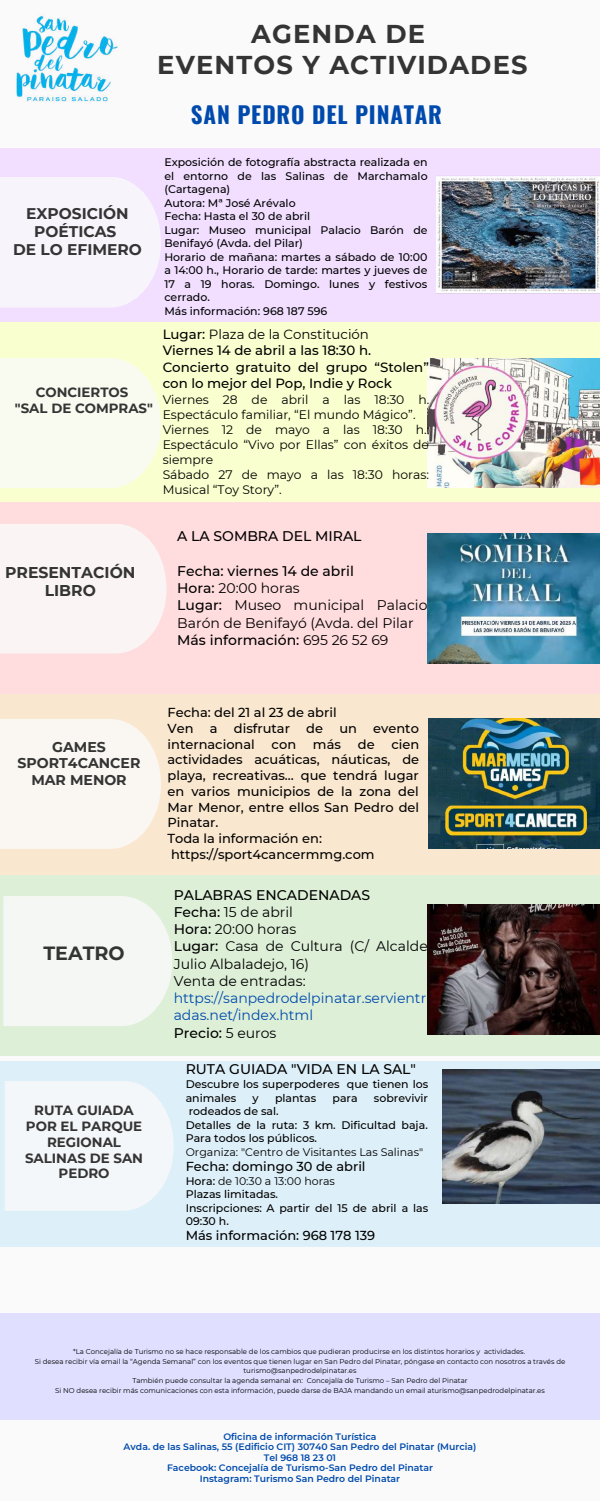
<style>
.page{position:relative;width:600px;height:1501px;background:#fff}
.page>*{position:absolute;margin:0;border:0;box-sizing:border-box;transform-origin:0 0}
.t1{font:700 25.7px/30.8px "Montserrat";letter-spacing:.045em;color:#343434;text-align:center}
.t2{font:700 23px "Oswald";letter-spacing:.035em;color:#004aad}
.t3{font:700 19.1px "Montserrat";color:#343434}
.t4{font:700 15.6px/18px "Montserrat";color:#343434;text-align:center}
.t5{font:700 15.4px/18px "Montserrat";color:#343434;text-align:center}
.t6{font:700 14.1px/16.5px "Montserrat";color:#343434;text-align:center}
.t7{font:14px/17.2px "Montserrat";color:#000}
.t8{font:14px/17.2px "Montserrat";color:#004aad}
.t9{font:500 14px "Montserrat";color:#000}
.t10{font:700 13.4px/15.8px "Montserrat";color:#343434;text-align:center}
.t11{font:500 13.3px/16.5px "Montserrat";color:#000}
.t12{font:700 13.3px/15.8px "Montserrat";color:#343434;text-align:center}
.t13{font:500 13px/15.8px "Montserrat";color:#000}
.t14{font:12.3px/15px "Montserrat";color:#000}
.t15{font:500 11px/13.5px "Montserrat";color:#000}
.t16{font:11px "Montserrat";color:#000}
.t17{font:600 9.3px/10.5px "Montserrat";color:#004aad;text-align:center}
.t18{font:7px/9.8px "Montserrat";color:#000;text-align:center}
.s1{font-weight:400}
.s2{font-weight:500}
.s3{font-weight:500;color:#000}
.s4{color:#000}
</style>
<div class="page">
<div style="left:0;top:0;width:600px;height:1500px;background:#fafafa"></div>
<div style="left:0;top:321px;width:600px;height:180px;background:#f9ffce"></div>
<img style="left:428px;top:358px;width:172px;height:130px">
<div style="left:0;top:502px;width:600px;height:192px;background:#ffdcdd"></div>
<div style="left:0;top:694px;width:600px;height:180px;background:#fae7cf"></div>
<div style="left:0;top:875px;width:600px;height:180px;background:#ddefd7"></div>
<div style="left:0;top:1061px;width:600px;height:185px;background:#ddeff8"></div>
<div style="left:1px;top:1312px;width:598px;height:106px;background:#e0dfff"></div>
<div style="left:0;top:148px;width:600px;height:173px;background:#f2dfff"></div>
<img style="left:428px;top:533px;width:172px;height:130px">
<img style="left:429px;top:718px;width:171px;height:130px">
<div style="left:0;top:177px;width:161px;height:130px;background:#f8f4fb"></div>
<div style="left:0;top:358px;width:161px;height:130px;background:#f9fbf1"></div>
<div style="left:0;top:524px;width:167px;height:129px;background:#fbf4f4"></div>
<div style="left:0;top:719px;width:161px;height:129px;background:#faf6f1"></div>
<div style="left:3px;top:896px;width:169px;height:129px;background:#f4f7f3"></div>
<img style="left:428px;top:904px;width:172px;height:129px">
<div style="left:5px;top:1081px;width:169px;height:129px;background:#f4f7f9"></div>
<img style="left:442px;top:1069px;width:158px;height:134px">
<img style="left:16px;top:16px;width:102px;height:86px">
<img style="left:436px;top:176px;width:164px;height:118px">
<h1 class="t1" style="left:157px;top:19px;width:372px">AGENDA DE<br>EVENTOS Y ACTIVIDADES</h1>
<h2 class="t2" style="left:191px;top:96px;width:253px">SAN PEDRO DEL PINATAR</h2>
<h3 class="t5" style="left:13px;top:204px;width:130px">EXPOSICIÓN<br>POÉTICAS<br>DE LO EFIMERO</h3>
<p class="t12" style="left:15px;top:384px;width:139px">CONCIERTOS<br>"SAL DE COMPRAS"</p>
<p class="t15" style="left:164px;top:156px;width:265px">Exposición de fotografía abstracta realizada en el entorno de las Salinas de Marchamalo (Cartagena)<br>Autora: Mª José Arévalo<br>Fecha: Hasta el 30 de abril<br>Lugar: Museo municipal Palacio Barón de<br>Benifayó (Avda. del Pilar)<br>Horario de mañana: martes a sábado de 10:00 a 14:00 h., Horario de tarde: martes y jueves de<br>17 a 19 horas. Domingo. lunes y festivos cerrado.<br>Más información: 968 187 596</p>
<p class="t11" style="left:163px;top:325px;width:268px">Lugar: <span class="s1">Plaza de la Constitución<br></span>Viernes 14 de abril a las 18:30 h.<br>Concierto gratuito del grupo “Stolen” con lo mejor del Pop, Indie y Rock</p>
<p class="t14" style="left:163px;top:392px;width:268px">Viernes 28 de abril a las 18:30 h.<br>Espectáculo familiar, “El mundo Mágico”.<br>Viernes 12 de mayo a las 18:30 h.:<br>Espectáculo “Vivo por Ellas” con éxitos de siempre<br>Sábado 27 de mayo a las 18:30 horas:<br>Musical “Toy Story”.</p>
<h3 class="t4" style="left:5px;top:563px;width:132px">PRESENTACIÓN<br>LIBRO</h3>
<p class="t9" style="left:177px;top:527px;width:186px">A LA SOMBRA DEL MIRAL</p>
<p class="t7" style="left:177px;top:562px;width:252px"><span class="s2">Fecha: viernes 14 de abril<br>Hora:</span> 20:00 horas<br><span class="s2">Lugar:</span> Museo municipal Palacio<br>Barón de Benifayó (Avda. del Pilar<br><span class="s2">Más información:</span> 695 26 52 69</p>
<p class="t6" style="left:18px;top:738px;width:124px">GAMES<br>SPORT4CANCER<br>MAR MENOR</p>
<h3 class="t3" style="left:43px;top:940px;width:83px">TEATRO</h3>
<p class="t10" style="left:25px;top:1102px;width:120px">RUTA GUIADA<br>POR EL PARQUE<br>REGIONAL<br>SALINAS DE SAN<br>PEDRO</p>
<p class="t13" style="left:168px;top:704px;width:253px">Fecha: del 21 al 23 de abril<br>Ven a disfrutar de un evento internacional</p>
<p class="t13" style="left:168px;top:736px;width:253px;text-indent:224px">cien actividades acuáticas, náuticas, de playa, recreativas… que tendrá lugar en varios municipios de la zona del<br>Mar Menor, entre ellos San Pedro del<br>Pinatar.<br>Toda la información en: https://sport4cancermmg.com</p>
<p class="t13" style="left:272px;top:736px;width:26px">con</p>
<p class="t13" style="left:313px;top:736px;width:30px">más</p>
<p class="t13" style="left:358px;top:736px;width:18px">de</p>
<p class="t7" style="left:174px;top:885px;width:256px"><span class="s2">PALABRAS ENCADENADAS<br>Fecha:</span> 15 de abril<br><span class="s2">Hora:</span> 20:00 horas<br><span class="s2">Lugar:</span> Casa de Cultura (C/ Alcalde<br>Julio Albaladejo, 16)<br>Venta de entradas:</p>
<p class="t8" style="left:174px;top:989px;width:254px">https://sanpedrodelpinatar.servientr adas.net/index.html<br><span class="s3">Precio:</span> <span class="s4">5 euros</span></p>
<p class="t9" style="left:186px;top:1059px;width:232px">RUTA GUIADA "VIDA EN LA SAL"</p>
<p class="t15" style="left:186px;top:1077px;width:244px">Descubre los superpoderes que tienen los animales</p>
<p class="t15" style="left:253px;top:1090px;width:8px">y</p>
<p class="t15" style="left:275px;top:1090px;width:43px">plantas</p>
<p class="t15" style="left:333px;top:1090px;width:27px">para</p>
<p class="t15" style="left:374px;top:1090px;width:56px">sobrevivir</p>
<p class="t15" style="left:186px;top:1104px;width:244px">rodeados de sal.<br>Detalles de la ruta: 3 km. Dificultad baja.<br>Para todos los públicos.</p>
<p class="t16" style="left:186px;top:1144px;width:239px">Organiza: "Centro de Visitantes Las Salinas"</p>
<p class="t13" style="left:186px;top:1157px;width:181px">Fecha: domingo 30 de abril</p>
<p class="t15" style="left:186px;top:1173px;width:244px">Hora: <span class="s1">de 10:30 a 13:00 horas<br></span>Plazas limitadas.<br>Inscripciones: A partir del 15 de abril a las<br>09:30 h.</p>
<p class="t13" style="left:186px;top:1227px;width:191px">Más información: 968 178 139</p>
<p class="t18" style="left:35px;top:1345px;width:532px">*La Concejalía de Turismo no se hace responsable de los cambios que pudieran producirse en los distintos horarios y actividades.<br>Si desea recibir vía email la “Agenda Semanal” con los eventos que tienen lugar en San Pedro del Pinatar, póngase en contacto con nosotros a través de turismo@sanpedrodelpinatar.es<br>También puede consultar la agenda semanal en: Concejalía de Turismo – San Pedro del Pinatar<br>Si NO desea recibir más comunicaciones con esta información, puede darse de BAJA mandando un email aturismo@sanpedrodelpinatar.es</p>
<p class="t17" style="left:124px;top:1430px;width:354px">Oficina de información Turística<br>Avda. de las Salinas, 55 (Edificio CIT) 30740 San Pedro del Pinatar (Murcia)<br>Tel 968 18 23 01<br>Facebook: Concejalía de Turismo-San Pedro del Pinatar<br>Instagram: Turismo San Pedro del Pinatar</p>
</div>
